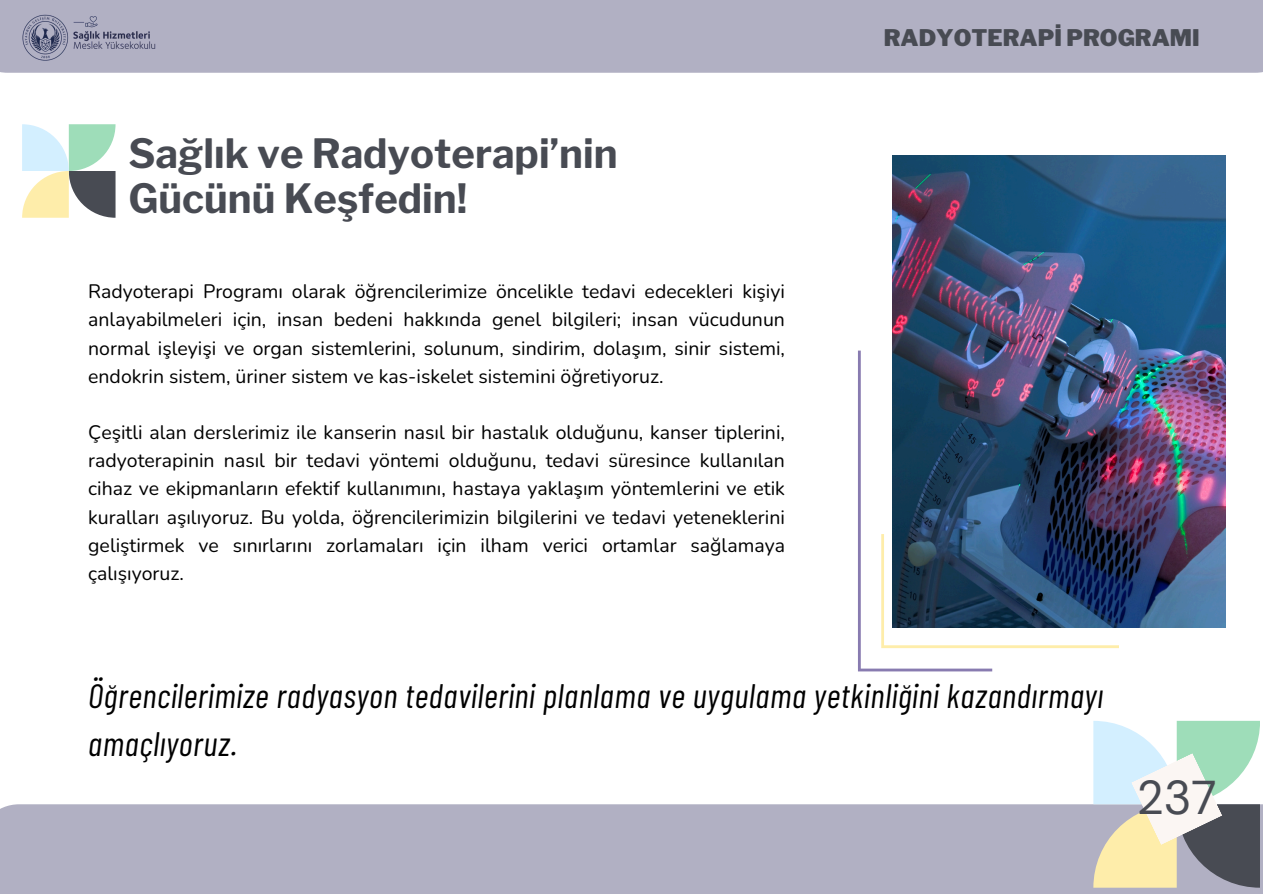
<style>
.page{position:relative;width:1263px;height:894px;background:#fff}
.page>*{position:absolute;margin:0;border:0;box-sizing:border-box;transform-origin:0 0}
.t1{font:47.25px "DM Sans";color:#484b53}
.t2{font:700 40.05px/45px "Libre Franklin";color:#484b53}
.t3{font:italic 33.9px/47.2px "Barlow Condensed";letter-spacing:.02em;color:#000}
.t4{font:900 22.8px "Libre Franklin";color:#484b53}
.t5{font:19.5px/28.2px "Nunito";color:#000}
</style>
<div class="page">
<div style="left:0;top:804px;width:1263px;height:89px;background:#b1b0c3"></div>
<svg style="left:1093px;top:720px;width:167px;height:167px"></svg>
<div style="left:0;top:0;width:1263px;height:73px;background:#b1b0c3"></div>
<img style="left:893px;top:156px;width:332px;height:471px">
<img style="left:858px;top:350px;width:261px;height:321px">
<svg style="left:22px;top:124px;width:93px;height:94px"></svg>
<img style="left:12px;top:14px;width:155px;height:59px">
<p class="t2" style="left:128px;top:131px;width:491px">Sağlık ve Radyoterapi’nin<br>Gücünü Keşfedin!</p>
<h2 class="t5" style="left:88px;top:278px;width:698px">Radyoterapi Programı olarak öğrencilerimize öncelikle tedavi edecekleri kişiyi anlayabilmeleri için, insan bedeni hakkında genel bilgileri; insan vücudunun normal işleyişi ve organ sistemlerini, solunum, sindirim, dolaşım, sinir sistemi, endokrin sistem, üriner sistem ve kas-iskelet sistemini öğretiyoruz.</h2>
<p class="t5" style="left:88px;top:418px;width:698px">Çeşitli alan derslerimiz ile kanserin nasıl bir hastalık olduğunu, kanser tiplerini, radyoterapinin nasıl bir tedavi yöntemi olduğunu, tedavi süresince kullanılan cihaz ve ekipmanların efektif kullanımını, hastaya yaklaşım yöntemlerini ve etik kuralları aşılıyoruz. Bu yolda, öğrencilerimizin bilgilerini ve tedavi yeteneklerini geliştirmek ve sınırlarını zorlamaları için ilham verici ortamlar sağlamaya çalışıyoruz.</p>
<p class="t4" style="left:884px;top:24px;width:317px">RADYOTERAPİ PROGRAMI</p>
<p class="t3" style="left:88px;top:671px;width:1016px">Öğrencilerimize radyasyon tedavilerini planlama ve uygulama yetkinliğini kazandırmayı amaçlıyoruz.</p>
<p class="t1" style="left:1137px;top:766px;width:81px">237</p>
</div>
